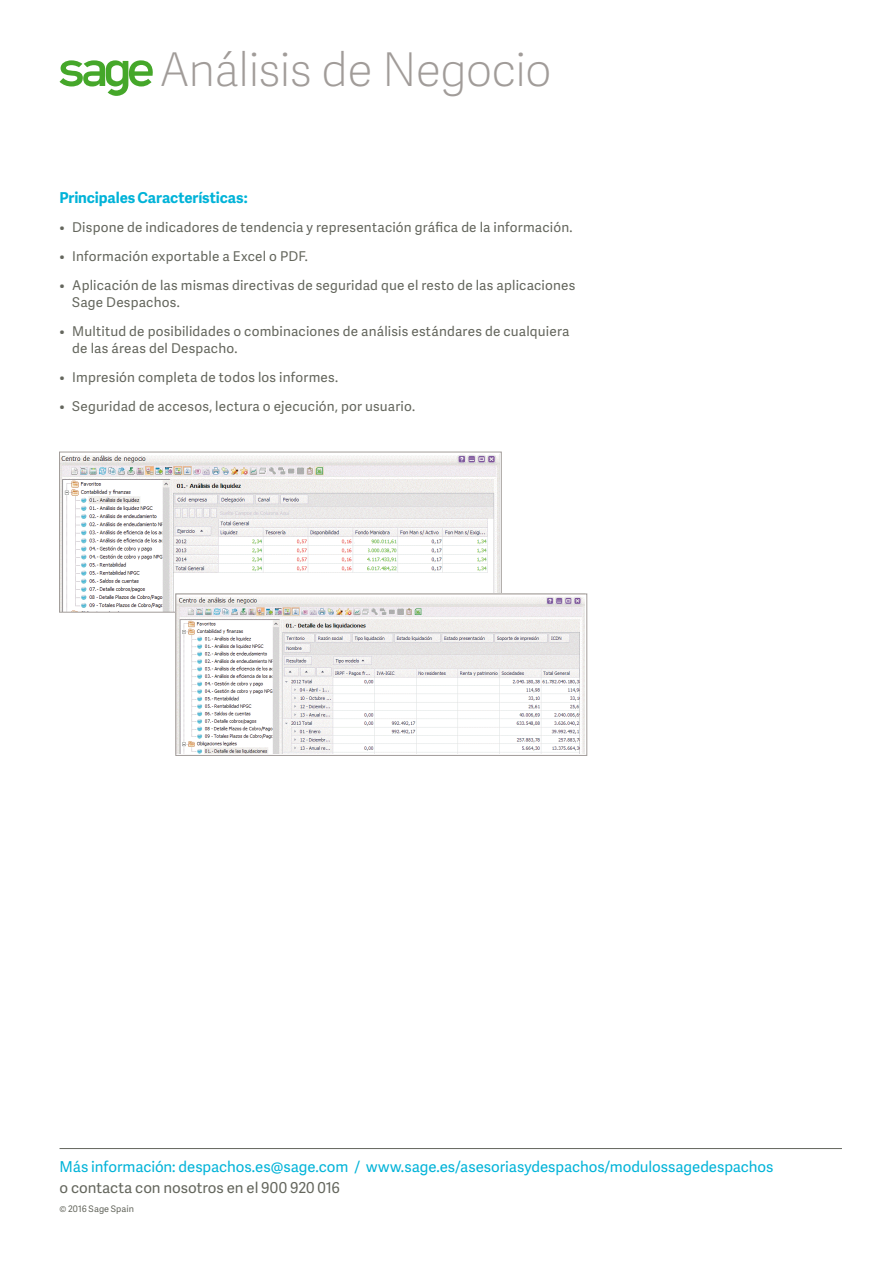
<style>
.page{position:relative;width:893px;height:1263px;background:#fff}
.page>*{position:absolute;margin:0;border:0;box-sizing:border-box;transform-origin:0 0}
.TIT_2{font:46.5px "Adelle Sans SAGE Th";letter-spacing:-.02em;color:#a19c99}
._9_For_more_info{font:15px "Adelle Sans SAGE";letter-spacing:-.005em;color:#00b3d8}
._10_contact{font:15px "Adelle Sans SAGE";letter-spacing:-.005em;color:#64665d}
._4_Subhead_Text{font:700 15px "Adelle Sans SAGE";letter-spacing:-.01em;color:#00b3d8}
._6_Bolitos{font:13.5px/16.5px "Adelle Sans SAGE";letter-spacing:.015em;color:#64665d}
._11__2015{font:9px "Adelle Sans SAGE";letter-spacing:.01em;color:#64665d}
</style>
<div class="page">
<svg style="left:60px;top:60px;width:93px;height:36px"></svg>
<hr style="left:60px;top:1148px;width:782px;height:1px;background:#64665d">
<img style="left:61px;top:455px;width:438px;height:155px">
<div style="left:59px;top:452px;width:442px;height:160px;border:1px solid #a19c99"></div>
<img style="left:178px;top:596px;width:406px;height:158px">
<div style="left:176px;top:594px;width:411px;height:162px;border:1px solid #a19c99"></div>
<p class="TIT_2" style="left:160px;top:36px;width:394px">Análisis de Negocio</p>
<p class="_4_Subhead_Text" style="left:60px;top:186px;width:190px">Principales Características:</p>
<p class="_6_Bolitos" style="left:60px;top:218px;width:515px">• Dispone de indicadores de tendencia y representación gráfica de la información.</p>
<p class="_6_Bolitos" style="left:60px;top:248px;width:250px">• Información exportable a Excel o PDF.</p>
<p class="_6_Bolitos" style="left:72px;top:277px;width:505px;text-indent:-13px">• Aplicación de las mismas directivas de seguridad que el resto de las aplicaciones<br>Sage Despachos.</p>
<p class="_6_Bolitos" style="left:72px;top:323px;width:499px;text-indent:-13px">• Multitud de posibilidades o combinaciones de análisis estándares de cualquiera de las áreas del Despacho.</p>
<p class="_6_Bolitos" style="left:60px;top:368px;width:280px">• Impresión completa de todos los informes.</p>
<p class="_6_Bolitos" style="left:60px;top:398px;width:357px">• Seguridad de accesos, lectura o ejecución, por usuario.</p>
<p class="_9_For_more_info" style="left:60px;top:1156px;width:715px">Más información: despachos.es@sage.com / www.sage.es/asesoriasydespachos/modulossagedespachos</p>
<p class="_10_contact" style="left:60px;top:1177px;width:282px">o contacta con nosotros en el 900 920 016</p>
<p class="_11__2015" style="left:60px;top:1202px;width:76px">© 2016 Sage Spain</p>
</div>
